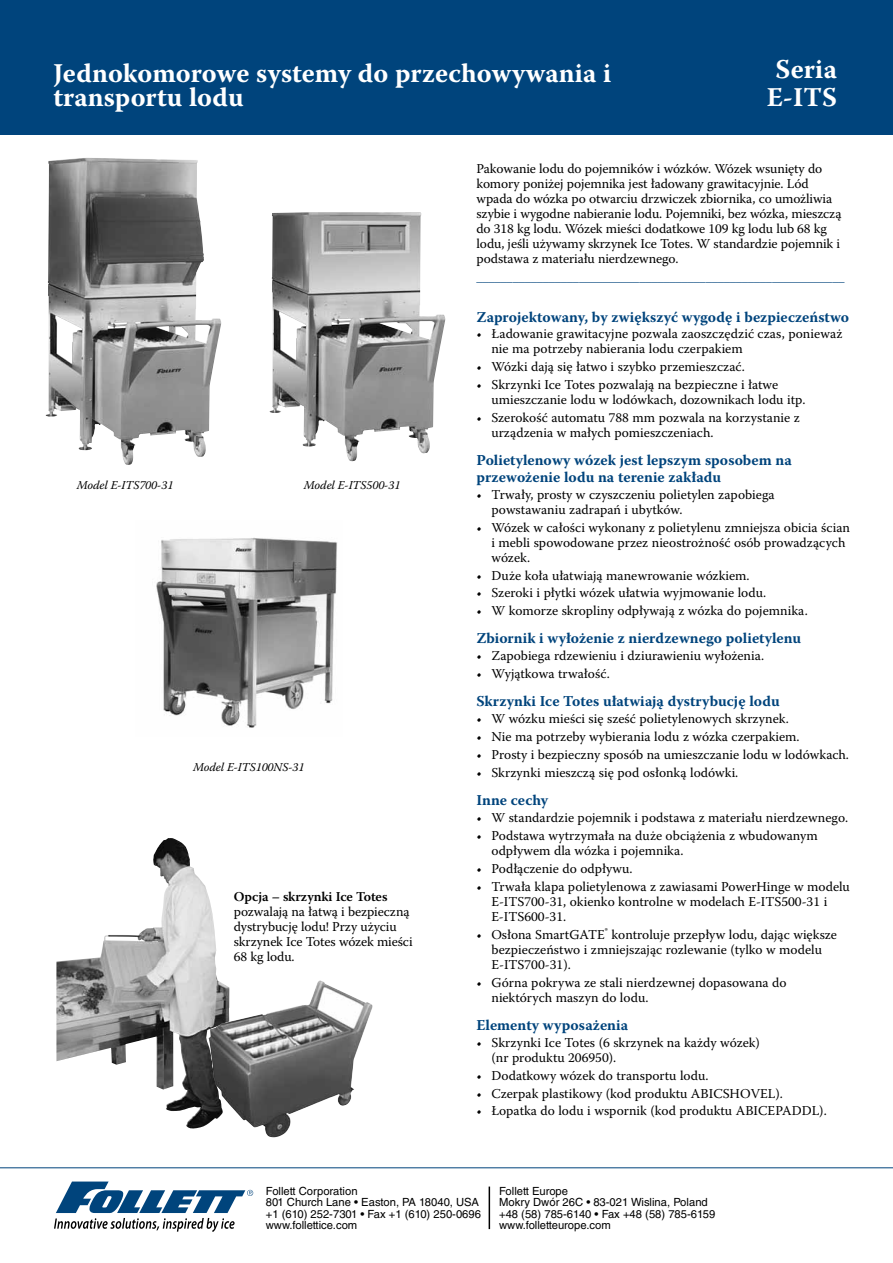
<style>
.page{position:relative;width:893px;height:1263px;background:#fff}
.page>*{position:absolute;margin:0;border:0;box-sizing:border-box;transform-origin:0 0}
.t1{font:700 27px/24px "Warnock Pro";color:#fff}
.t2{font:700 15px/16.5px "Warnock Pro";color:#00447c}
.t3{font:13.5px/15px "Warnock Pro";color:#000}
.t4{font:600 13.5px "Warnock Pro";color:#000}
.t5{font:12.75px "Warnock Pro";color:#00447c}
.t6{font:italic 12px "Warnock Pro";letter-spacing:-.01em;color:#000}
.t7{font:11.25px/11.2px "Helvetica LT Std";color:#000}
</style>
<div class="page">
<hr style="left:0;top:1167px;width:893px;height:1px;background:#00447c">
<div style="left:0;top:0;width:893px;height:135px;background:#00447c"></div>
<svg style="left:54px;top:1181px;width:199px;height:51px"></svg>
<hr style="left:489px;top:1186px;width:1px;height:43px;background:#000">
<img style="left:56px;top:838px;width:162px;height:290px">
<img style="left:208px;top:980px;width:165px;height:157px">
<img style="left:46px;top:158px;width:175px;height:307px">
<img style="left:270px;top:212px;width:175px;height:249px">
<img style="left:156px;top:538px;width:181px;height:190px">
<h1 class="t1" style="left:53px;top:61px;width:559px">Jednokomorowe systemy do przechowywania i transportu lodu</h1>
<h1 class="t1" style="left:767px;top:54px;width:72px;line-height:28.5px;text-align:center">Seria<br>E-ITS</h1>
<p class="t6" style="left:77px;top:478px;width:98px">Model E-ITS700-31</p>
<p class="t6" style="left:304px;top:478px;width:98px">Model E-ITS500-31</p>
<p class="t6" style="left:193px;top:760px;width:113px">Model E-ITS100NS-31</p>
<p class="t4" style="left:234px;top:888px;width:155px">Opcja – skrzynki Ice Totes</p>
<p class="t3" style="left:234px;top:903px;width:180px">pozwalają na łatwą i bezpieczną dystrybucję lodu! Przy użyciu skrzynek Ice Totes wózek mieści<br>68 kg lodu.</p>
<p class="t3" style="left:476px;top:161px;width:367px">Pakowanie lodu do pojemników i wózków. Wózek wsunięty do komory poniżej pojemnika jest ładowany grawitacyjnie. Lód wpada do wózka po otwarciu drzwiczek zbiornika, co umożliwia szybie i wygodne nabieranie lodu. Pojemniki, bez wózka, mieszczą do 318 kg lodu. Wózek mieści dodatkowe 109 kg lodu lub 68 kg lodu, jeśli używamy skrzynek Ice Totes. W standardzie pojemnik i podstawa z materiału nierdzewnego.</p>
<p class="t5" style="left:476px;top:269px;width:370px">_____________________________________________________________</p>
<p class="t2" style="left:476px;top:308px;width:374px">Zaprojektowany, by zwiększyć wygodę i bezpieczeństwo</p>
<p class="t3" style="left:491px;top:326px;width:352px;text-indent:-15px">• Ładowanie grawitacyjne pozwala zaoszczędzić czas, ponieważ nie ma potrzeby nabierania lodu czerpakiem</p>
<p class="t3" style="left:476px;top:359px;width:270px">• Wózki dają się łatwo i szybko przemieszczać.</p>
<p class="t3" style="left:491px;top:377px;width:316px;text-indent:-15px">• Skrzynki Ice Totes pozwalają na bezpieczne i łatwe umieszczanie lodu w lodówkach, dozownikach lodu itp.</p>
<p class="t3" style="left:491px;top:410px;width:310px;text-indent:-15px">• Szerokość automatu 788 mm pozwala na korzystanie z urządzenia w małych pomieszczeniach.</p>
<p class="t2" style="left:476px;top:452px;width:317px">Polietylenowy wózek jest lepszym sposobem na przewożenie lodu na terenie zakładu</p>
<p class="t3" style="left:491px;top:487px;width:285px;text-indent:-15px">• Trwały, prosty w czyszczeniu polietylen zapobiega powstawaniu zadrapań i ubytków.</p>
<p class="t3" style="left:491px;top:519px;width:360px;text-indent:-15px">• Wózek w całości wykonany z polietylenu zmniejsza obicia ścian i mebli spowodowane przez nieostrożność osób prowadzących wózek.</p>
<p class="t3" style="left:476px;top:567px;width:275px">• Duże koła ułatwiają manewrowanie wózkiem.</p>
<p class="t3" style="left:476px;top:585px;width:291px">• Szeroki i płytki wózek ułatwia wyjmowanie lodu.</p>
<p class="t3" style="left:476px;top:603px;width:333px">• W komorze skropliny odpływają z wózka do pojemnika.</p>
<p class="t2" style="left:476px;top:630px;width:326px">Zbiornik i wyłożenie z nierdzewnego polietylenu</p>
<p class="t3" style="left:476px;top:648px;width:289px">• Zapobiega rdzewieniu i dziurawieniu wyłożenia.</p>
<p class="t3" style="left:476px;top:666px;width:135px">• Wyjątkowa trwałość.</p>
<p class="t2" style="left:476px;top:693px;width:305px">Skrzynki Ice Totes ułatwiają dystrybucję lodu</p>
<p class="t3" style="left:476px;top:711px;width:314px">• W wózku mieści się sześć polietylenowych skrzynek.</p>
<p class="t3" style="left:476px;top:729px;width:325px">• Nie ma potrzeby wybierania lodu z wózka czerpakiem.</p>
<p class="t3" style="left:476px;top:747px;width:374px">• Prosty i bezpieczny sposób na umieszczanie lodu w lodówkach.</p>
<p class="t3" style="left:476px;top:765px;width:264px">• Skrzynki mieszczą się pod osłonką lodówki.</p>
<p class="t2" style="left:476px;top:792px;width:73px">Inne cechy</p>
<p class="t3" style="left:476px;top:810px;width:373px">• W standardzie pojemnik i podstawa z materiału nierdzewnego.</p>
<p class="t3" style="left:491px;top:828px;width:328px;text-indent:-15px">• Podstawa wytrzymała na duże obciążenia z wbudowanym odpływem dla wózka i pojemnika.</p>
<p class="t3" style="left:476px;top:861px;width:158px">• Podłączenie do odpływu.</p>
<p class="t3" style="left:491px;top:879px;width:360px;text-indent:-15px">• Trwała klapa polietylenowa z zawiasami PowerHinge w modelu<br>E-ITS700-31, okienko kontrolne w modelach E-ITS500-31 i<br>E-ITS600-31.</p>
<p class="t3" style="left:491px;top:927px;width:347px;text-indent:-15px">• Osłona SmartGATE<sup>®</sup> kontroluje przepływ lodu, dając większe bezpieczeństwo i zmniejszając rozlewanie (tylko w modelu<br>E-ITS700-31).</p>
<p class="t3" style="left:491px;top:974px;width:297px;text-indent:-15px">• Górna pokrywa ze stali nierdzewnej dopasowana do niektórych maszyn do lodu.</p>
<p class="t2" style="left:476px;top:1016px;width:153px">Elementy wyposażenia</p>
<p class="t3" style="left:491px;top:1034px;width:270px;text-indent:-15px">• Skrzynki Ice Totes (6 skrzynek na każdy wózek) (nr produktu 206950).</p>
<p class="t3" style="left:476px;top:1067px;width:234px">• Dodatkowy wózek do transportu lodu.</p>
<p class="t3" style="left:476px;top:1085px;width:308px">• Czerpak plastikowy (kod produktu ABICSHOVEL).</p>
<p class="t3" style="left:476px;top:1103px;width:352px">• Łopatka do lodu i wspornik (kod produktu ABICEPADDL).</p>
<p class="t7" style="left:266px;top:1185px;width:217px">Follett Corporation<br>801 Church Lane • Easton, PA 18040, USA +1 (610) 252-7301 • Fax +1 (610) 250-0696 www.follettice.com</p>
<p class="t7" style="left:499px;top:1185px;width:218px">Follett Europe<br>Mokry Dwór 26C • 83-021 Wislina, Poland +48 (58) 785-6140 • Fax +48 (58) 785-6159 www.folletteurope.com</p>
</div>
